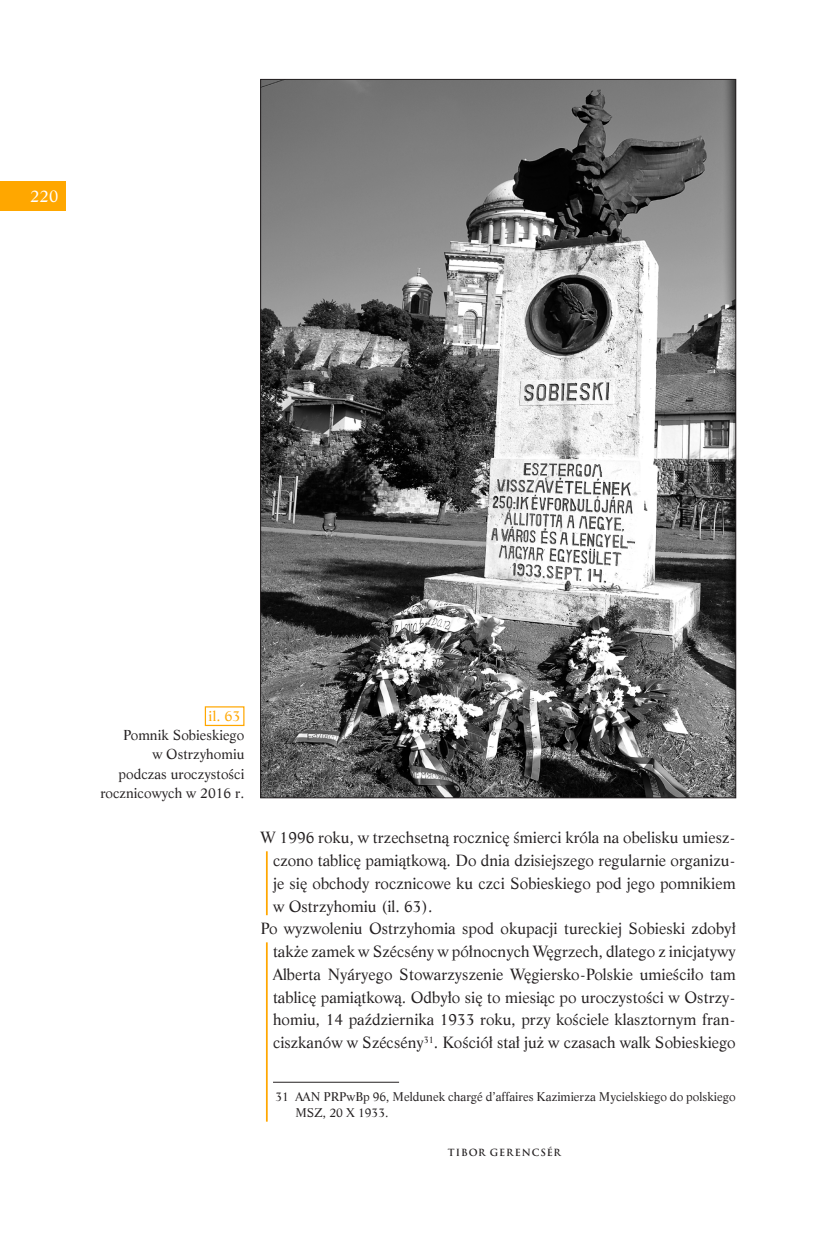
<style>
.page{position:relative;width:840px;height:1239px;background:#fff}
.page>*{position:absolute;margin:0;border:0;box-sizing:border-box;transform-origin:0 0}
.t1{font:16.62px "Life EU";color:#fff}
.t2{font:15.75px "Life EU";color:#231f20}
.t3{font:14px/19.2px "Life EU";color:#231f20;text-align:right}
.t4{font:12.25px/15.8px "Life EU";color:#231f20}
.t5{font:700 9.62px "Trajan Pro";letter-spacing:.085em;color:#231f20}
.s1{color:#ffa700}
</style>
<div class="page">
<div style="left:0;top:181px;width:66px;height:30px;background:#ffa700"></div>
<hr style="left:266px;top:836px;width:2px;height:285px;background:#ffa700">
<hr style="left:273px;top:1081px;width:126px;height:1px;background:#231f20">
<img style="left:262px;top:81px;width:472px;height:715px">
<div style="left:205px;top:706px;width:39px;height:20px;background:#fff;border:1px solid #ffa700"></div>
<p class="t1" style="left:30px;top:185px;width:30px">220</p>
<p class="t3" style="left:100px;top:706px;width:146px"><span class="s1">il. 63<br></span>Pomnik Sobieskiego<br>w Ostrzyhomiu<br>podczas uroczystości rocznicowych w 2016 r.</p>
<p class="t2" style="left:261px;top:827px;width:476px">W 1996 roku, w trzechsetną rocznicę śmierci króla na obelisku umiesz-</p>
<p class="t2" style="left:273px;top:849px;width:464px">czono tablicę pamiątkową. Do dnia dzisiejszego regularnie organizu-</p>
<p class="t2" style="left:273px;top:872px;width:464px">je się obchody rocznicowe ku czci Sobieskiego pod jego pomnikiem</p>
<p class="t2" style="left:273px;top:895px;width:161px">w Ostrzyhomiu (il. 63).</p>
<p class="t2" style="left:261px;top:918px;width:476px">Po wyzwoleniu Ostrzyhomia spod okupacji tureckiej Sobieski zdobył</p>
<p class="t2" style="left:273px;top:940px;width:464px">także zamek w Szécsény w północnych Węgrzech, dlatego z inicjatywy</p>
<p class="t2" style="left:273px;top:963px;width:464px">Alberta Nyáryego Stowarzyszenie Węgiersko-Polskie umieściło tam</p>
<p class="t2" style="left:273px;top:986px;width:464px">tablicę pamiątkową. Odbyło się to miesiąc po uroczystości w Ostrzy-</p>
<p class="t2" style="left:273px;top:1009px;width:464px">homiu, 14 października 1933 roku, przy kościele klasztornym fran-</p>
<p class="t2" style="left:273px;top:1031px;width:464px">ciszkanów w Szécsény<sup>31</sup>. Kościół stał już w czasach walk Sobieskiego</p>
<p class="t4" style="left:295px;top:1088px;width:442px;text-indent:-20px">31 AAN PRPwBp 96, Meldunek chargé d’affaires Kazimierza Mycielskiego do polskiego<br>MSZ, 20 X 1933.</p>
<p class="t5" style="left:448px;top:1146px;width:114px">TIBOR GERENCSÉR</p>
</div>
